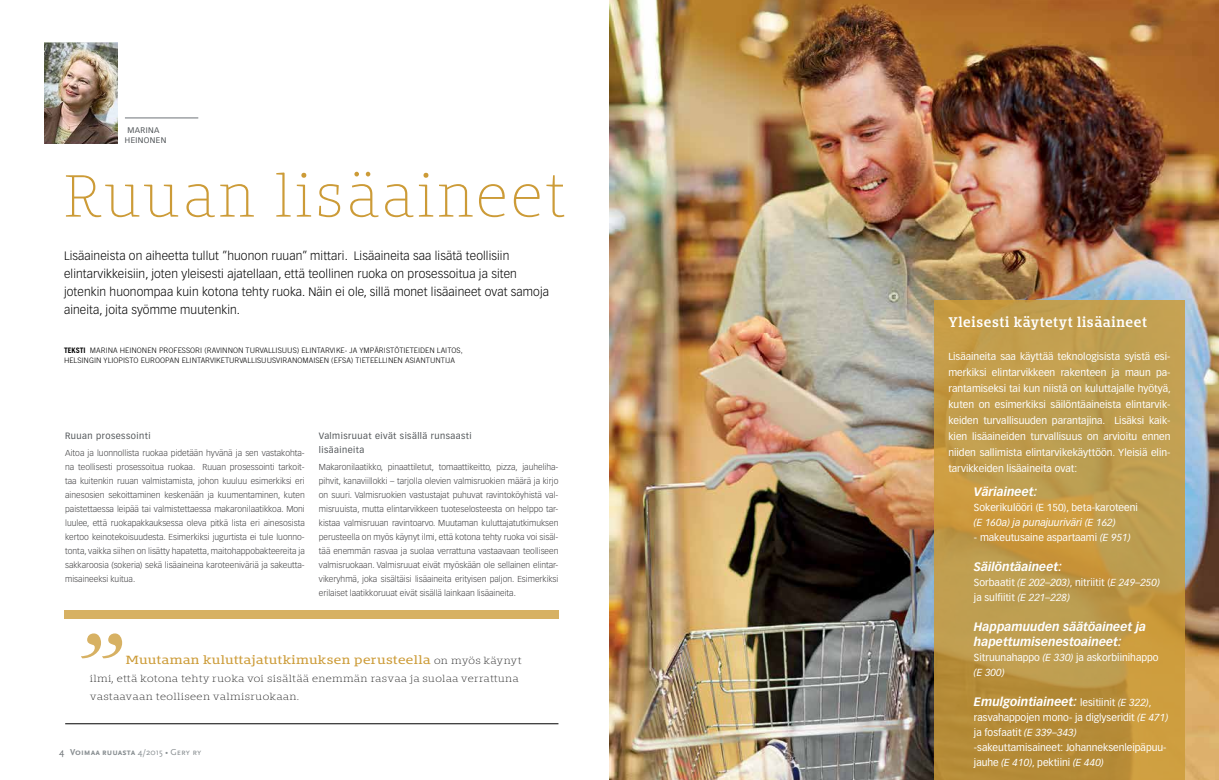
<style>
.page{position:relative;width:1219px;height:780px;background:#fff}
.page>*{position:absolute;margin:0;border:0;box-sizing:border-box;transform-origin:0 0}
.t1{font:100 55.1px "Bommer Slab";letter-spacing:.05em;color:#cc9b37}
.t2{font:600 13px "Bommer Slab";letter-spacing:.05em;color:#fff}
.t3{font:300 12px/18px "Vectora LT Std";letter-spacing:.01em;color:#000}
.t4{font:italic 700 12px/15px "Vectora LT Std";color:#fff}
.t5{font:11px "Bommer Slab";letter-spacing:.02em;color:#cc9b37;scale:1.18 1}
.t6{font:10px/16px "Vectora LT Std";color:#fff}
.t7{font:italic 10px "Vectora LT Std";color:#fff}
.t8{font:100 9px/18px "Bommer Slab";letter-spacing:.02em;color:#000;scale:1.18 1}
.t9{font:9px/14px "Vectora LT Std";letter-spacing:.05em;color:#505457}
.t10{font:700 9px "Scala Sans Caps";color:#898f92}
.t11{font:300 8.5px/14px "Vectora LT Std";color:#414042;text-align:justify}
.t12{font:8px/10px "Vectora LT Std";letter-spacing:.05em;color:#505457;text-align:center}
.t13{font:300 7.5px/10px "Trade Gothic";color:#000}
.s1{font-weight:700}
.s2{font-weight:100;font-size:9px;color:#000}
.s3{font-weight:400;font-size:10px;color:#6e7377}
.s4{font-weight:400}
.s5{font-style:italic}
.s6{font-weight:400;font-style:normal;font-size:10px}
.s7{font-weight:400;font-size:10px}
</style>
<div class="page">
<img style="left:610px;top:0;width:609px;height:780px">
<svg style="left:934px;top:300px;width:251px;height:480px;background:#bf9947"></svg>
<img style="left:44px;top:42px;width:73px;height:101px">
<hr style="left:125px;top:118px;width:73px;height:1px;background:#6e7377">
<div style="left:64px;top:609px;width:494px;height:9px;background:#d7b163"></div>
<hr style="left:65px;top:723px;width:493px;height:1px;background:#000">
<svg style="left:81px;top:633px;width:41px;height:25px"></svg>
<p class="t12" style="left:125px;top:125px;width:43px">Marina<br>Heinonen</p>
<h1 class="t1" style="left:64px;top:157px;width:503px">Ruuan lisäaineet</h1>
<p class="t3" style="left:64px;top:247px;width:487px">Lisäaineista on aiheetta tullut ”huonon ruuan” mittari. Lisäaineita saa lisätä teollisiin elintarvikkeisiin, joten yleisesti ajatellaan, että teollinen ruoka on prosessoitua ja siten jotenkin huonompaa kuin kotona tehty ruoka. Näin ei ole, sillä monet lisäaineet ovat samoja aineita, joita syömme muutenkin.</p>
<p class="t13" style="left:64px;top:345px;width:400px"><span class="s1">Teksti</span> MARINA HEINONEN PROFESSORI (RAVINNON TURVALLISUUS) ELINTARVIKE- JA YM PÄRISTÖTIETEIDEN LAITOS,<br>HELSINGIN YLIOPISTO EUROOPAN ELINTARVIKETURVALLISUUSVIRANOMAISEN (EFSA</p>
<p class="t13" style="left:351px;top:355px;width:106px">) TIETEELLINEN ASIANTUNTIJA</p>
<p class="t9" style="left:65px;top:429px;width:87px">Ruuan prosessointi</p>
<p class="t11" style="left:65px;top:446px;width:241px">Aitoa ja luonnollista ruokaa pidetään hyvänä ja sen vastakohta&shy;na teollisesti prosessoitua ruokaa. Ruuan prosessointi tarkoit&shy;taa kuitenkin ruuan valmistamista, johon kuuluu esimerkiksi eri ainesosien sekoittaminen keskenään ja kuumentaminen, kuten paistettaessa leipää tai valmistettaessa makaronilaatikkoa. Moni luulee, että ruokapakkauksessa oleva pitkä lista eri ainesosista kertoo keinotekoisuudesta. Esimerkiksi jugurtista ei tule luonno&shy;tonta, vaikka siihen on lisätty hapatetta, maitohappobakteereita ja sakkaroosia (sokeria) sekä lisäaineina karoteeniväriä ja sakeutta&shy;misaineeksi kuitua.</p>
<p class="t9" style="left:319px;top:429px;width:154px">Valmisruuat eivät sisällä runsaasti lisäaineita</p>
<p class="t11" style="left:319px;top:460px;width:241px">Makaronilaatikko, pinaattiletut, tomaattikeitto, pizza, jauheliha&shy;pihvit, kanaviillokki – tarjolla olevien valmisruokien määrä ja kirjo on suuri. Valmisruokien vastustajat puhuvat ravintoköyhistä val&shy;misruuista, mutta elintarvikkeen tuoteselosteesta on helppo tar&shy;kistaa valmisruuan ravintoarvo. Muutaman kuluttajatutkimuksen perusteella on myös käynyt ilmi, että kotona tehty ruoka voi sisäl&shy;tää enemmän rasvaa ja suolaa verrattuna vastaavaan teolliseen valmisruokaan. Valmisruuat eivät myöskään ole sellainen elintar&shy;vikeryhmä, joka sisältäisi lisäaineita erityisen paljon. Esimerkiksi erilaiset laatikkoruuat eivät sisällä lainkaan lisäaineita.</p>
<p class="t5" style="left:126px;top:651px;width:337px">Muutaman kuluttajatutkimuksen perusteella <span class="s2">on myös käynyt</span></p>
<p class="t8" style="left:90px;top:669px;width:365px">ilmi, että kotona tehty ruoka voi sisältää enemmän rasvaa ja suolaa verrattuna vastaavaan teolliseen valmisruokaan.</p>
<p class="t10" style="left:59px;top:747px;width:144px"><span class="s3">4</span> Voimaa ruuasta <span class="s4">4/2015 • Gery ry</span></p>
<h2 class="t2" style="left:948px;top:313px;width:200px">Yleisesti käytetyt lisäaineet</h2>
<p class="t6" style="left:948px;top:349px;width:224px;text-align:justify">Lisäaineita saa käyttää teknologisista syistä esi&shy;merkiksi elintarvikkeen rakenteen ja maun pa&shy;rantamiseksi tai kun niistä on kuluttajalle hyötyä, kuten on esimerkiksi säilöntäaineista elintarvik&shy;keiden turvallisuuden parantajina. Lisäksi kaik&shy;kien lisäaineiden turvallisuus on arvioitu ennen niiden sallimista elintarvikekäyttöön. Yleisiä elin&shy;tarvikkeiden lisäaineita ovat:</p>
<h3 class="t4" style="left:974px;top:484px;width:65px">Väriaineet:</h3>
<p class="t6" style="left:974px;top:499px;width:165px">Sokerikulööri (E 150), beta-karoteeni</p>
<p class="t7" style="left:974px;top:516px;width:143px">(E 160a) ja punajuuriväri (E 162)</p>
<p class="t6" style="left:974px;top:529px;width:158px">- makeutusaine aspartaami <span class="s5">(E 951)</span></p>
<h3 class="t4" style="left:974px;top:559px;width:90px">Säilöntäaineet:</h3>
<p class="t6" style="left:974px;top:575px;width:187px;line-height:15px">Sorbaatit <span class="s5">(E 202–203)</span>, nitriitit (<span class="s5">E 249–250) </span>ja sulfiitit <span class="s5">(E 221–228)</span></p>
<h3 class="t4" style="left:974px;top:619px;width:174px">Happamuuden säätöaineet ja hapettumisenestoaineet:</h3>
<p class="t6" style="left:974px;top:650px;width:186px;line-height:15px">Sitruunahappo <span class="s5">(E 330)</span> ja askorbiinihappo <span class="s5">(E 300)</span></p>
<h3 class="t4" style="left:974px;top:694px;width:179px">Emulgointiaineet: <span class="s6">lesitiinit</span> <span class="s7">(E 322)</span><span class="s6">,</span></h3>
<p class="t6" style="left:974px;top:710px;width:196px;line-height:15px">rasvahappojen mono- ja diglyseridit <span class="s5">(E 471) </span>ja fosfaatit <span class="s5">(E 339–343) </span>-sakeuttamisaineet: Johanneksenleipäpuu&shy;jauhe <span class="s5">(E 410)</span>, pektiini <span class="s5">(E 440)</span></p>
</div>
